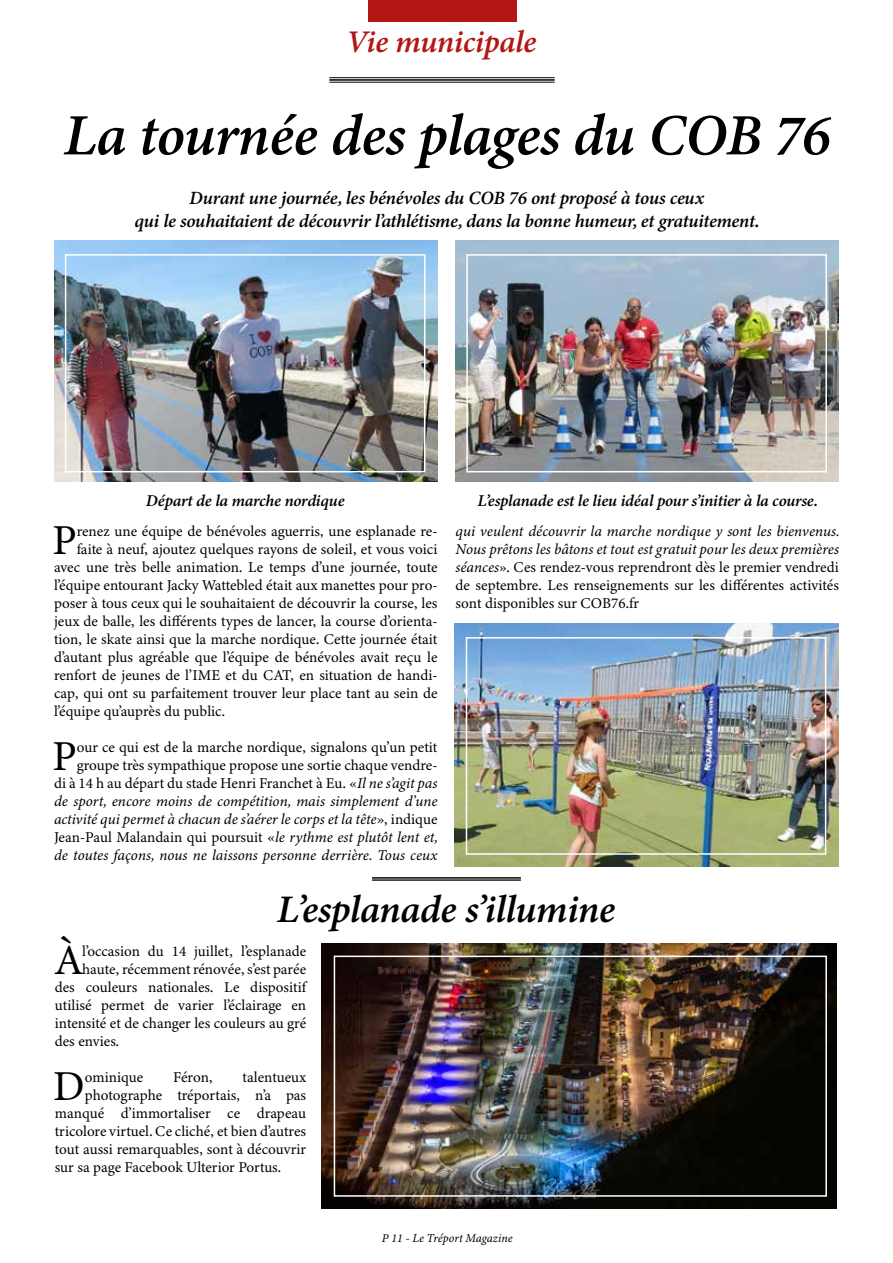
<style>
.page{position:relative;width:893px;height:1263px;background:#fff}
.page>*{position:absolute;margin:0;border:0;box-sizing:border-box;transform-origin:0 0}
.t1{font:italic 58.5px "Minion Variable Concept";color:#000}
.t2{font:42.75px "Minion Variable Concept";color:#000}
.t3{font:italic 39px "Minion Variable Concept";color:#000}
.t4{font:italic 31.5px "Minion Variable Concept";color:#b31614}
.t5{font:italic 18.75px/22.5px "Minion Variable Concept";color:#000;text-align:center}
.t6{font:italic 16.5px "Minion Variable Concept";color:#000}
.t7{font:15px/18px "Minion Variable Concept";color:#000;text-align:justify}
.t8{font:italic 15px/18px "Minion Variable Concept";color:#000;text-align:right}
.t9{font:italic 12px "Minion Variable Concept";color:#000}
.s1{font-style:normal}
.s2{font-style:italic}
</style>
<div class="page">
<hr style="left:329px;top:77px;width:226px;height:1px;background:#000">
<hr style="left:329px;top:79px;width:226px;height:2px;background:#000">
<hr style="left:329px;top:82px;width:226px;height:1px;background:#000">
<div style="left:368px;top:0;width:148px;height:21px;background:#b31614"></div>
<img style="left:455px;top:241px;width:384px;height:241px">
<div style="left:466px;top:254px;width:361px;height:218px;border:2px solid #fff"></div>
<img style="left:455px;top:624px;width:383px;height:242px">
<div style="left:466px;top:637px;width:360px;height:218px;border:2px solid #fff"></div>
<img style="left:54px;top:241px;width:383px;height:241px">
<div style="left:65px;top:254px;width:360px;height:218px;border:2px solid #fff"></div>
<hr style="left:372px;top:877px;width:149px;height:1px;background:#000">
<hr style="left:372px;top:878px;width:149px;height:1px;background:#000">
<hr style="left:372px;top:880px;width:149px;height:1px;background:#000">
<img style="left:322px;top:943px;width:514px;height:266px">
<div style="left:334px;top:955px;width:493px;height:242px;border:2px solid #fff"></div>
<h3 class="t4" style="left:348px;top:20px;width:189px">Vie municipale</h3>
<h1 class="t1" style="left:63px;top:95px;width:767px">La tournée des plages du COB 76</h1>
<p class="t5" style="left:135px;top:187px;width:625px">Durant une journée, les bénévoles du COB 76 ont proposé à tous ceux<br>qui le souhaitaient de découvrir l’athlétisme, dans la bonne humeur, et gratuitement.</p>
<p class="t6" style="left:146px;top:490px;width:200px">Départ de la marche nordique</p>
<p class="t6" style="left:477px;top:490px;width:341px">L’esplanade est le lieu idéal pour s’initier à la course.</p>
<h2 class="t2" style="left:52px;top:510px;width:26px">P</h2>
<p class="t7" style="left:77px;top:522px;width:362px">renez une équipe de bénévoles aguerris, une esplanade re-</p>
<p class="t7" style="left:77px;top:540px;width:362px">faite à neuf, ajoutez quelques rayons de soleil, et vous voici</p>
<p class="t7" style="left:54px;top:558px;width:385px">avec une très belle animation. Le temps d’une journée, toute</p>
<p class="t7" style="left:54px;top:576px;width:385px">l’équipe entourant Jacky Wattebled était aux manettes pour pro-</p>
<p class="t7" style="left:54px;top:594px;width:385px">poser à tous ceux qui le souhaitaient de découvrir la course, les</p>
<p class="t7" style="left:54px;top:612px;width:385px">jeux de balle, les différents types de lancer, la course d’orienta-</p>
<p class="t7" style="left:54px;top:630px;width:385px">tion, le skate ainsi que la marche nordique. Cette journée était</p>
<p class="t7" style="left:54px;top:648px;width:385px">d’autant plus agréable que l’équipe de bénévoles avait reçu le</p>
<p class="t7" style="left:54px;top:666px;width:385px">renfort de jeunes de l’IME et du CAT, en situation de handi-</p>
<p class="t7" style="left:54px;top:684px;width:385px">cap, qui ont su parfaitement trouver leur place tant au sein de</p>
<p class="t7" style="left:54px;top:702px;width:173px">l’équipe qu’auprès du public.</p>
<h2 class="t2" style="left:52px;top:726px;width:26px">P</h2>
<p class="t8" style="left:54px;top:738px;width:385px"><span class="s1">our ce qui est de la marche nordique, signalons qu’un petit groupe très sympathique propose une sortie chaque vendre-<br>di à 14 h au départ du stade Henri Franchet à Eu. «</span>Il ne s’agit pas de sport, encore moins de compétition, mais simplement d’une activité qui permet à chacun de s’aérer le corps et la tête<span class="s1">», indique Jean-Paul Malandain qui poursuit «</span>le rythme est plutôt lent et, de toutes façons, nous ne laissons personne derrière. Tous ceux</p>
<p class="t7" style="left:455px;top:522px;width:385px"><span class="s2">qui veulent découvrir la marche nordique y sont les bienvenus.<br>Nous prêtons les bâtons et tout est gratuit pour les deux premières séances</span>». Ces rendez-vous reprendront dès le premier vendredi de septembre. Les renseignements sur les différentes activités sont disponibles sur COB76.fr</p>
<h3 class="t3" style="left:277px;top:882px;width:339px">L’esplanade s’illumine</h3>
<h2 class="t2" style="left:56px;top:931px;width:27px">À</h2>
<p class="t7" style="left:82px;top:942px;width:225px">l’occasion du 14 juillet, l’esplanade</p>
<p class="t7" style="left:82px;top:960px;width:225px">haute, récemment rénovée, s’est parée</p>
<p class="t7" style="left:55px;top:978px;width:253px">des couleurs nationales. Le dispositif</p>
<p class="t7" style="left:55px;top:996px;width:253px">utilisé permet de varier l’éclairage en</p>
<p class="t7" style="left:55px;top:1014px;width:253px">intensité et de changer les couleurs au gré</p>
<p class="t7" style="left:55px;top:1032px;width:66px">des envies.</p>
<h2 class="t2" style="left:53px;top:1057px;width:33px">D</h2>
<p class="t7" style="left:85px;top:1068px;width:60px">ominique</p>
<p class="t7" style="left:173px;top:1068px;width:41px">Féron,</p>
<p class="t7" style="left:243px;top:1068px;width:65px">talentueux</p>
<p class="t7" style="left:85px;top:1086px;width:223px">photographe tréportais, n’a pas</p>
<p class="t7" style="left:55px;top:1104px;width:253px">manqué d’immortaliser ce drapeau</p>
<p class="t7" style="left:55px;top:1122px;width:253px">tricolore virtuel. Ce cliché, et bien d’autres</p>
<p class="t7" style="left:55px;top:1140px;width:253px">tout aussi remarquables, sont à découvrir</p>
<p class="t7" style="left:55px;top:1158px;width:228px">sur sa page Facebook Ulterior Portus.</p>
<p class="t9" style="left:382px;top:1230px;width:132px">P 11 - Le Tréport Magazine</p>
</div>
